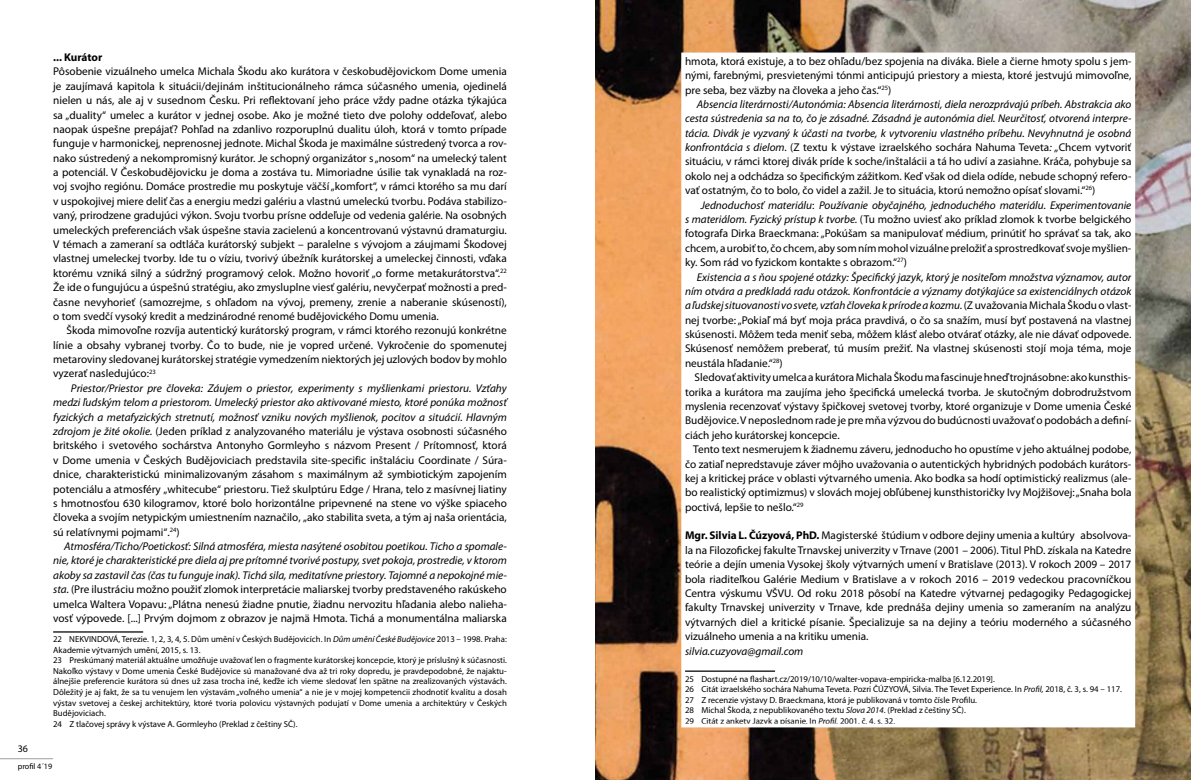
<style>
.page{position:relative;width:1191px;height:780px;background:#fff}
.page>*{position:absolute;margin:0;border:0;box-sizing:border-box;transform-origin:0 0}
.t1{font:11.25px/14.4px "Myriad Pro";color:#000;text-align:justify}
.t2{font:italic 11.25px/14.4px "Myriad Pro";color:#000;text-align:justify}
.t3{font:700 11.25px "Myriad Pro";letter-spacing:-.005em;color:#000}
.t4{font:10px "Myriad Pro";color:#000}
.t5{font:8.75px/10.5px "Myriad Pro";color:#000}
.t6{font:8.12px "Myriad Pro";color:#000}
.s1{font-style:italic}
.s2{font-style:normal}
.s3{font-weight:700}
</style>
<div class="page">
<hr style="left:0;top:758px;width:53px;height:1px;background:#9c9e9f">
<hr style="left:53px;top:631px;width:90px;height:1px;background:#000">
<img style="left:595px;top:0;width:596px;height:780px">
<div style="left:683px;top:54px;width:450px;height:671px;background:#fff"></div>
<hr style="left:685px;top:670px;width:90px;height:1px;background:#000">
<p class="t3" style="left:53px;top:51px;width:51px">... Kurátor</p>
<p class="t1" style="left:53px;top:65px;width:455px">Pôsobenie vizuálneho umelca Michala Škodu ako kurátora v českobudějovickom Dome umenia je zaujímavá kapitola k situácii/dejinám inštitucionálneho rámca súčasného umenia, ojedinelá nielen u nás, ale aj v susednom Česku. Pri reflektovaní jeho práce vždy padne otázka týkajúca sa „duality“ umelec a kurátor v jednej osobe. Ako je možné tieto dve polohy oddeľovať, alebo naopak úspešne prepájať? Pohľad na zdanlivo rozporuplnú dualitu úloh, ktorá v tomto prípade funguje v harmonickej, neprenosnej jednote. Michal Škoda je maximálne sústredený tvorca a rov&shy;nako sústredený a nekompromisný kurátor. Je schopný organizátor s „nosom“ na umelecký talent a potenciál. V Českobudějovicku je doma a zostáva tu. Mimoriadne úsilie tak vynakladá na roz&shy;voj svojho regiónu. Domáce prostredie mu poskytuje väčší „komfort“, v rámci ktorého sa mu darí v uspokojivej miere deliť čas a energiu medzi galériu a vlastnú umeleckú tvorbu. Podáva stabilizo&shy;vaný, prirodzene gradujúci výkon. Svoju tvorbu prísne oddeľuje od vedenia galérie. Na osobných umeleckých preferenciách však úspešne stavia zacielenú a koncentrovanú výstavnú dramaturgiu.<br>V témach a zameraní sa odtláča kurátorský subjekt – paralelne s vývojom a záujmami Škodovej vlastnej umeleckej tvorby. Ide tu o víziu, tvorivý úbežník kurátorskej a umeleckej činnosti, vďaka ktorému vzniká silný a súdržný programový celok. Možno hovoriť „o forme metakurátorstva“.<sup>22<br></sup>Že ide o fungujúcu a úspešnú stratégiu, ako zmysluplne viesť galériu, nevyčerpať možnosti a pred&shy;časne nevyhorieť (samozrejme, s ohľadom na vývoj, premeny, zrenie a naberanie skúseností), o tom svedčí vysoký kredit a medzinárodné renomé budějovického Domu umenia.</p>
<p class="t1" style="left:53px;top:323px;width:455px;text-indent:13px">Škoda mimovoľne rozvíja autentický kurátorský program, v rámci ktorého rezonujú konkrétne línie a obsahy vybranej tvorby. Čo to bude, nie je vopred určené. Vykročenie do spomenutej metaroviny sledovanej kurátorskej stratégie vymedzením niektorých jej uzlových bodov by mohlo vyzerať nasledujúco:<sup>23</sup></p>
<p class="t1" style="left:53px;top:381px;width:455px;text-indent:18px"><span class="s1">Priestor/Priestor pre človeka: Záujem o priestor, experimenty s myšlienkami priestoru. Vzťahy medzi ľudským telom a priestorom. Umelecký priestor ako aktivované miesto, ktoré ponúka možnosť fyzických a metafyzických stretnutí, možnosť vzniku nových myšlienok, pocitov a situácií. Hlavným zdrojom je žité okolie.</span> (Jeden príklad z analyzovaného materiálu je výstava osobnosti súčasného britského i svetového sochárstva Antonyho Gormleyho s názvom Present / Prítomnosť, ktorá v Dome umenia v Českých Budějoviciach predstavila site-specific inštaláciu Coordinate / Súra&shy;dnice, charakteristickú minimalizovaným zásahom s maximálnym až symbiotickým zapojením potenciálu a atmosféry „whitecube“ priestoru. Tiež skulptúru Edge / Hrana, telo z masívnej liatiny s hmotnosťou 630 kilogramov, ktoré bolo horizontálne pripevnené na stene vo výške spiaceho človeka a svojím netypickým umiestnením naznačilo, „ako stabilita sveta, a tým aj naša orientácia, sú relatívnymi pojmami“.<sup>24</sup>)</p>
<p class="t2" style="left:53px;top:539px;width:455px;text-indent:11px">Atmosféra/Ticho/Poetickosť: Silná atmosféra, miesta nasýtené osobitou poetikou. Ticho a spomale&shy;nie, ktoré je charakteristické pre diela aj pre prítomné tvorivé postupy, svet pokoja, prostredie, v ktorom akoby sa zastavil čas (čas tu funguje inak). Tichá sila, meditatívne priestory. Tajomné a nepokojné mie&shy;sta. <span class="s2">(Pre ilustráciu možno použiť zlomok interpretácie maliarskej tvorby predstaveného rakúskeho umelca Waltera Vopavu: „Plátna nenesú žiadne pnutie, žiadnu nervozitu hľadania alebo nalieha&shy;vosť výpovede. [...] Prvým dojmom z obrazov je najmä Hmota. Tichá a monumentálna maliarska</span></p>
<p class="t5" style="left:53px;top:634px;width:455px">22 NEKVINDOVÁ, Terezie. 1, 2, 3, 4, 5. Dům umění v Českých Budějovicích. In <span class="s1">Dům umění České Budějovice</span> 2013 – 1998. Praha:<br>Akademie výtvarných umění, 2015, s. 13.<br>23 Preskúmaný materiál aktuálne umožňuje uvažovať len o fragmente kurátorskej koncepcie, ktorý je príslušný k súčasnosti.<br>Nakoľko výstavy v Dome umenia České Budějovice sú manažované dva až tri roky dopredu, je pravdepodobné, že najaktu&shy;álnejšie preferencie kurátora sú dnes už zasa trocha iné, keďže ich vieme sledovať len spätne na zrealizovaných výstavách.<br>Dôležitý je aj fakt, že sa tu venujem len výstavám „voľného umenia“ a nie je v mojej kompetencii zhodnotiť kvalitu a dosah výstav svetovej a českej architektúry, ktoré tvoria polovicu výstavných podujatí v Dome umenia a architektúry v Českých Budějoviciach.<br>24 Z tlačovej správy k výstave A. Gormleyho (Preklad z češtiny SČ).</p>
<p class="t4" style="left:18px;top:742px;width:12px">36</p>
<p class="t6" style="left:18px;top:761px;width:36px">profil 4´19</p>
<p class="t1" style="left:685px;top:54px;width:448px">hmota, ktorá existuje, a to bez ohľadu/bez spojenia na diváka. Biele a čierne hmoty spolu s jem&shy;nými, farebnými, presvietenými tónmi anticipujú priestory a miesta, ktoré jestvujú mimovoľne, pre seba, bez väzby na človeka a jeho čas.“<sup>25</sup>)</p>
<p class="t1" style="left:685px;top:97px;width:448px;text-indent:12px"><span class="s1">Absencia literárnosti/Autonómia: Absencia literárnosti, diela nerozprávajú príbeh. Abstrakcia ako cesta sústredenia sa na to, čo je zásadné. Zásadná je autonómia diel. Neurčitosť, otvorená interpre&shy;tácia. Divák je vyzvaný k účasti na tvorbe, k vytvoreniu vlastného príbehu. Nevyhnutná je osobná konfrontácia s dielom.</span> (Z textu k výstave izraelského sochára Nahuma Teveta<span class="s1">: „</span>Chcem vytvoriť situáciu, v rámci ktorej divák príde k soche/inštalácii a tá ho udiví a zasiahne. Kráča, pohybuje sa okolo nej a odchádza so špecifickým zážitkom. Keď však od diela odíde, nebude schopný refero&shy;vať ostatným, čo to bolo, čo videl a zažil. Je to situácia, ktorú nemožno opísať slovami.“<sup>26</sup>)</p>
<p class="t1" style="left:685px;top:198px;width:448px;text-indent:16px"><span class="s1">Jednoduchosť materiálu</span>: <span class="s1">Používanie obyčajného, jednoduchého materiálu. Experimentovanie s materiálom. Fyzický prístup k tvorbe.</span> (Tu možno uviesť ako príklad zlomok k tvorbe belgického fotografa Dirka Braeckmana: „Pokúšam sa manipulovať médium, prinútiť ho správať sa tak, ako chcem, a urobiť to, čo chcem, aby som ním mohol vizuálne preložiť a sprostredkovať svoje myšlien&shy;ky. Som rád vo fyzickom kontakte s obrazom.“<sup>27</sup>)</p>
<p class="t1" style="left:685px;top:270px;width:448px;text-indent:12px"><span class="s1">Existencia a s ňou spojené otázky: Špecifický jazyk, ktorý je nositeľom množstva významov, autor ním otvára a predkladá radu otázok. Konfrontácie a významy dotýkajúce sa existenciálnych otázok aľudskej situovanosti vo svete, vzťah človeka kprírode akozmu.</span> (Z uvažovania Michala Škodu o vlast&shy;nej tvorbe: „Pokiaľ má byť moja práca pravdivá, o čo sa snažím, musí byť postavená na vlastnej skúsenosti. Môžem teda meniť seba, môžem klásť alebo otvárať otázky, ale nie dávať odpovede.<br>Skúsenosť nemôžem preberať, tú musím prežiť. Na vlastnej skúsenosti stojí moja téma, moje neustála hľadanie.“<sup>28</sup>)</p>
<p class="t1" style="left:685px;top:370px;width:448px;text-indent:10px">Sledovať aktivity umelca a kurátora Michala Škodu ma fascinuje hneď trojnásobne: ako kunsthis&shy;torika a kurátora ma zaujíma jeho špecifická umelecká tvorba. Je skutočným dobrodružstvom myslenia recenzovať výstavy špičkovej svetovej tvorby, ktoré organizuje v Dome umenia České Budějovice. V neposlednom rade je pre mňa výzvou do budúcnosti uvažovať o podobách a definí&shy;ciách jeho kurátorskej koncepcie.</p>
<p class="t1" style="left:685px;top:442px;width:448px;text-indent:8px">Tento text nesmerujem k žiadnemu záveru, jednoducho ho opustíme v jeho aktuálnej podobe, čo zatiaľ nepredstavuje záver môjho uvažovania o autentických hybridných podobách kurátors&shy;kej a kritickej práce v oblasti výtvarného umenia. Ako bodka sa hodí optimistický realizmus (ale&shy;bo realistický optimizmus) v slovách mojej obľúbenej kunsthistoričky Ivy Mojžišovej: „Snaha bola poctivá, lepšie to nešlo.“<sup>29</sup></p>
<p class="t1" style="left:685px;top:528px;width:448px"><span class="s3">Mgr. Silvia L. Čúzyová, PhD.</span> Magisterské štúdium v odbore dejiny umenia a kultúry absolvova&shy;la na Filozofickej fakulte Trnavskej univerzity v Trnave (2001 – 2006). Titul PhD. získala na Katedre teórie a dejín umenia Vysokej školy výtvarných umení v Bratislave (2013). V rokoch 2009 – 2017 bola riaditeľkou Galérie Medium v Bratislave a v rokoch 2016 – 2019 vedeckou pracovníčkou Centra výskumu VŠVU. Od roku 2018 pôsobí na Katedre výtvarnej pedagogiky Pedagogickej fakulty Trnavskej univerzity v Trnave, kde prednáša dejiny umenia so zameraním na analýzu výtvarných diel a kritické písanie. Špecializuje sa na dejiny a teóriu moderného a súčasného vizuálneho umenia a na kritiku umenia.</p>
<p class="t2" style="left:685px;top:643px;width:120px">silvia.cuzyova@gmail.com</p>
<p class="t5" style="left:685px;top:673px;width:438px">25 Dostupné na flashart.cz/2019/10/10/walter-vopava-empiricka-malba [6.12.2019].<br>26 Citát izraelského sochára Nahuma Teveta. Pozri ČÚZYOVÁ, Silvia. The Tevet Experience. In <span class="s1">Profil,</span> 2018, č. 3, s. 94 – 117.<br>27 Z recenzie výstavy D. Braeckmana, ktorá je publikovaná v tomto čísle Profilu.<br>28 Michal Škoda, z nepublikovaného textu <span class="s1">Slova 2014</span>. (Preklad z češtiny SČ).<br>29 Citát z ankety Jazyk a písanie. In <span class="s1">Profil,</span> 2001, č. 4, s. 32.</p>
</div>
